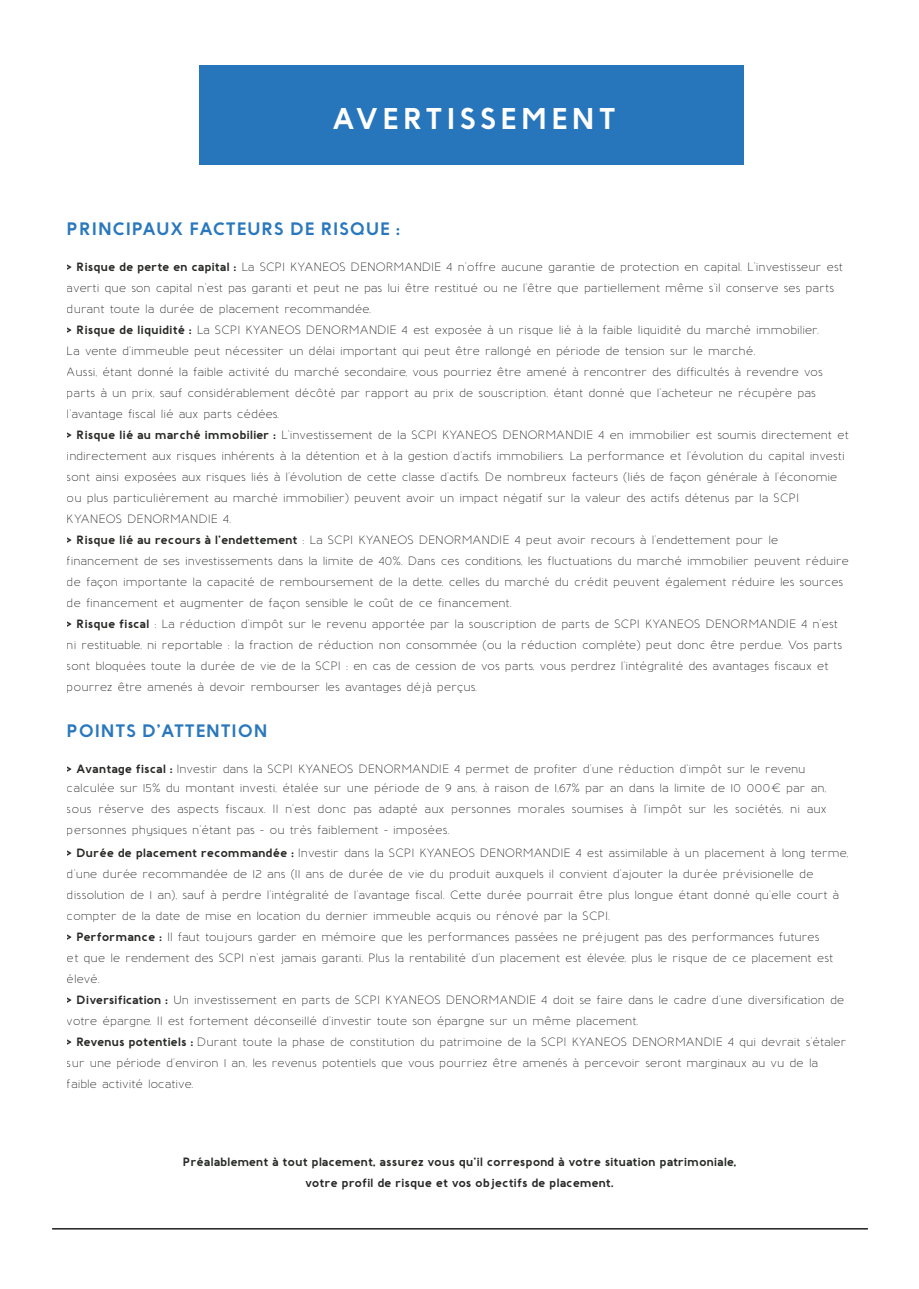
<style>
.page{position:relative;width:919px;height:1289px;background:#fff}
.page>*{position:absolute;margin:0;border:0;box-sizing:border-box;transform-origin:0 0}
.En-tête_-_Aligner_au{font:700 30px "Baufra W01";letter-spacing:.11em;color:#fff}
.t1{font:700 18px "Baufra W01";letter-spacing:.01em;color:#2776bc}
.t2{font:12px/21px "Baufra W01";letter-spacing:-.005em;color:#262825}
.t3{font:700 12px/21px "Baufra W01";letter-spacing:-.005em;color:#262825;text-align:center}
.s1{font-weight:700}
</style>
<div class="page">
<hr style="left:52px;top:1227px;width:815px;height:2px;background:#231f20">
<div style="left:200px;top:65px;width:543px;height:100px;background:#2776bc"></div>
<p class="En-tête_-_Aligner_au" style="left:331px;top:102px;width:286px">AVERTISSEMENT</p>
<h2 class="t1" style="left:67px;top:218px;width:335px">PRINCIPAUX FACTEURS DE RISQUE :</h2>
<p class="t2" style="left:67px;top:256px;width:783px"><span class="s1">&gt; Risque de perte en capital :</span> La SCPI KYANEOS DENORMANDIE 4 n’offre aucune garantie de protection en capital. L’investisseur est averti que son capital n’est pas garanti et peut ne pas lui être restitué ou ne l’être que partiellement même s’il conserve ses parts durant toute la durée de placement recommandée.<br><span class="s1">&gt; Risque de liquidité :</span> La SCPI KYANEOS DENORMANDIE 4 est exposée à un risque lié à la faible liquidité du marché immobilier.<br>La vente d’immeuble peut nécessiter un délai important qui peut être rallongé en période de tension sur le marché.<br>Aussi, étant donné la faible activité du marché secondaire, vous pourriez être amené à rencontrer des difficultés à revendre vos parts à un prix, sauf considérablement décôté par rapport au prix de souscription, étant donné que l’acheteur ne récupère pas l’avantage fiscal lié aux parts cédées.<br><span class="s1">&gt; Risque lié au marché immobilier :</span> L’investissement de la SCPI KYANEOS DENORMANDIE 4 en immobilier est soumis directement et indirectement aux risques inhérents à la détention et à la gestion d’actifs immobiliers. La performance et l’évolution du capital investi sont ainsi exposées aux risques liés à l’évolution de cette classe d’actifs. De nombreux facteurs (liés de façon générale à l’économie ou plus particulièrement au marché immobilier) peuvent avoir un impact négatif sur la valeur des actifs détenus par la SCPI KYANEOS DENORMANDIE 4.<br><span class="s1">&gt; Risque lié au recours à l’endettement</span> : La SCPI KYANEOS DENORMANDIE 4 peut avoir recours à l’endettement pour le financement de ses investissements dans la limite de 40%. Dans ces conditions, les fluctuations du marché immobilier peuvent réduire de façon importante la capacité de remboursement de la dette, celles du marché du crédit peuvent également réduire les sources de financement et augmenter de façon sensible le coût de ce financement.<br><span class="s1">&gt; Risque fiscal</span> : La réduction d’impôt sur le revenu apportée par la souscription de parts de SCPI KYANEOS DENORMANDIE 4 n’est ni restituable, ni reportable : la fraction de réduction non consommée (ou la réduction complète) peut donc être perdue. Vos parts sont bloquées toute la durée de vie de la SCPI : en cas de cession de vos parts, vous perdrez l’intégralité des avantages fiscaux et pourrez être amenés à devoir rembourser les avantages déjà perçus.</p>
<h2 class="t1" style="left:67px;top:720px;width:202px">POINTS D’ATTENTION</h2>
<p class="t2" style="left:67px;top:759px;width:761px;line-height:18.9px"><span class="s1">&gt; Avantage fiscal :</span> Investir dans la SCPI KYANEOS DENORMANDIE 4 permet de profiter d’une réduction d’impôt sur le revenu calculée sur 15% du montant investi, étalée sur une période de 9 ans, à raison de 1,67% par an dans la limite de 10 000€ par an,</p>
<p class="t2" style="left:67px;top:798px;width:761px;line-height:20.5px">sous réserve des aspects fiscaux. Il n’est donc pas adapté aux personnes morales soumises à l’impôt sur les sociétés, ni aux personnes physiques n’étant pas - ou très faiblement - imposées.</p>
<p class="t2" style="left:67px;top:842px;width:783px"><span class="s1">&gt; Durée de placement recommandée :</span> Investir dans la SCPI KYANEOS DENORMANDIE 4 est assimilable à un placement à long terme, d’une durée recommandée de 12 ans (11 ans de durée de vie du produit auxquels il convient d’ajouter la durée prévisionelle de dissolution de 1 an), sauf à perdre l’intégralité de l’avantage fiscal. Cette durée pourrait être plus longue étant donné qu’elle court à compter de la date de mise en location du dernier immeuble acquis ou rénové par la SCPI.<br><span class="s1">&gt; Performance :</span> Il faut toujours garder en mémoire que les performances passées ne préjugent pas des performances futures<br>et que le rendement des SCPI n’est jamais garanti. Plus la rentabilité d’un placement est élevée, plus le risque de ce placement est élevé.<br><span class="s1">&gt; Diversification :</span> Un investissement en parts de SCPI KYANEOS DENORMANDIE 4 doit se faire dans le cadre d’une diversification de votre épargne. Il est fortement déconseillé d’investir toute son épargne sur un même placement.<br><span class="s1">&gt; Revenus potentiels :</span> Durant toute la phase de constitution du patrimoine de la SCPI KYANEOS DENORMANDIE 4 qui devrait s’étaler sur une période d’environ 1 an, les revenus potentiels que vous pourriez être amenés à percevoir seront marginaux au vu de la faible activité locative.</p>
<p class="t3" style="left:182px;top:1151px;width:555px">Préalablement à tout placement, assurez vous qu’il correspond à votre situation patrimoniale, votre profil de risque et vos objectifs de placement.</p>
</div>
